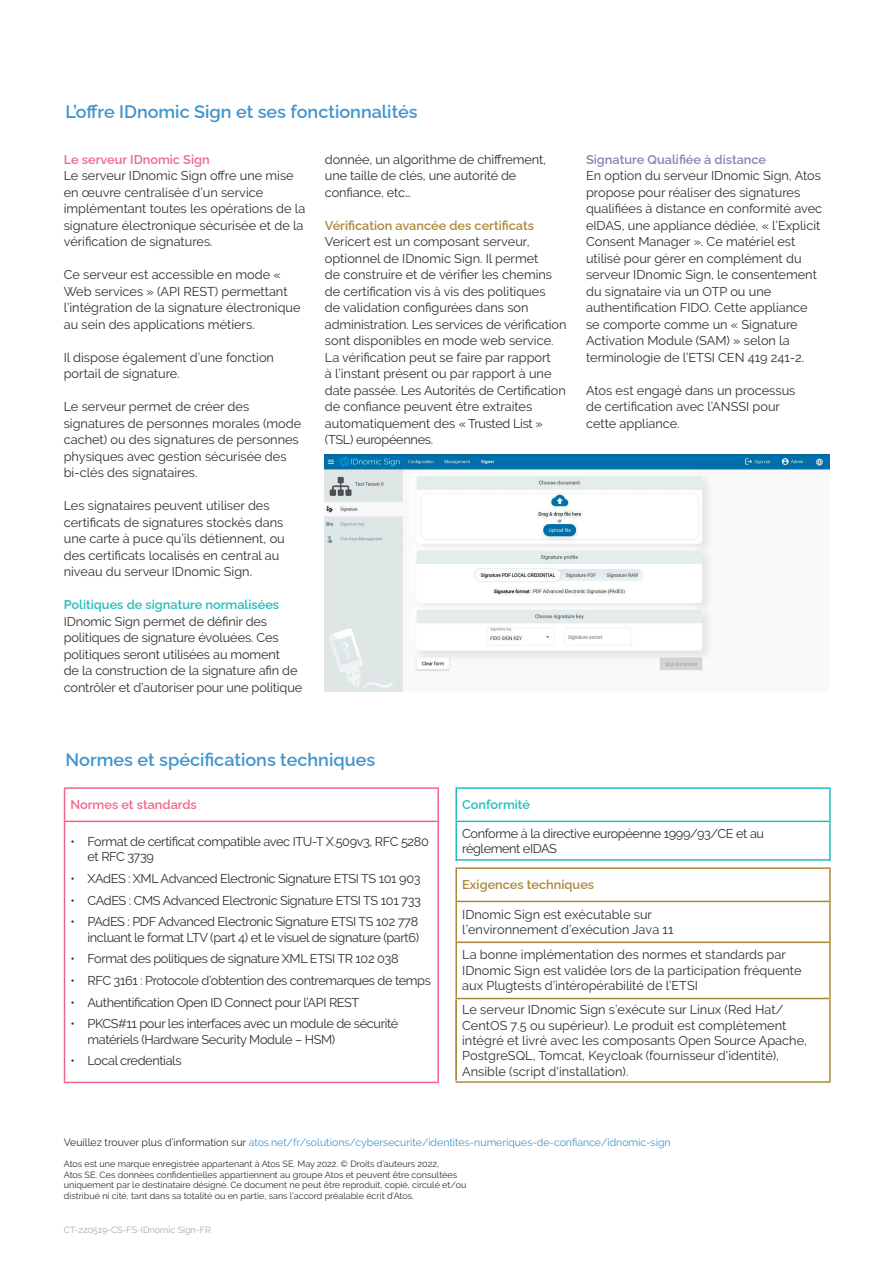
<style>
.page{position:relative;width:893px;height:1263px;background:#fff}
.page>*{position:absolute;margin:0;border:0;box-sizing:border-box;transform-origin:0 0}
.t1{font:100 18px "Raleway";color:#4194d0}
.t2{font:12.75px/16.5px "Raleway";color:#312f30}
.t3{font:12.75px/15.3px "Raleway";letter-spacing:-.03em;color:#312f30}
.t4{font:100 12.75px "Raleway";color:#ab883a}
.t5{font:100 12.75px "Raleway";color:#21bdbd}
.t6{font:100 12.75px "Raleway";color:#f16687}
.t7{font:100 12.75px "Raleway";color:#937bb8}
.t8{font:10.5px "Raleway";color:#4194d0}
.t9{font:9px/10.8px "Raleway";color:#312f30}
.t10{font:9px "Raleway";color:#a8a9ad}
.s1{font-style:inherit}
.s2{color:#312f30}
</style>
<div class="page">
<img style="left:324px;top:454px;width:505px;height:238px">
<hr style="left:64px;top:787px;width:375px;height:2px;background:#f16687">
<hr style="left:64px;top:789px;width:1px;height:31px;background:#f16687">
<hr style="left:437px;top:789px;width:2px;height:31px;background:#f16687">
<hr style="left:64px;top:820px;width:375px;height:2px;background:#f16687">
<hr style="left:64px;top:822px;width:1px;height:260px;background:#f16687">
<hr style="left:437px;top:822px;width:2px;height:260px;background:#f16687">
<hr style="left:64px;top:1082px;width:375px;height:1px;background:#f16687">
<hr style="left:455px;top:787px;width:376px;height:2px;background:#21bdbd">
<hr style="left:455px;top:789px;width:2px;height:32px;background:#21bdbd">
<hr style="left:829px;top:789px;width:2px;height:32px;background:#21bdbd">
<hr style="left:455px;top:821px;width:376px;height:1px;background:#21bdbd">
<hr style="left:455px;top:822px;width:2px;height:39px;background:#21bdbd">
<hr style="left:829px;top:822px;width:2px;height:39px;background:#21bdbd">
<hr style="left:455px;top:859px;width:376px;height:2px;background:#21bdbd">
<hr style="left:455px;top:867px;width:376px;height:2px;background:#ab883a">
<hr style="left:455px;top:869px;width:2px;height:32px;background:#ab883a">
<hr style="left:829px;top:869px;width:2px;height:32px;background:#ab883a">
<hr style="left:455px;top:901px;width:376px;height:1px;background:#ab883a">
<hr style="left:455px;top:902px;width:2px;height:39px;background:#ab883a">
<hr style="left:829px;top:902px;width:2px;height:39px;background:#ab883a">
<hr style="left:455px;top:941px;width:376px;height:2px;background:#ab883a">
<hr style="left:455px;top:943px;width:2px;height:55px;background:#ab883a">
<hr style="left:829px;top:943px;width:2px;height:55px;background:#ab883a">
<hr style="left:455px;top:998px;width:376px;height:1px;background:#ab883a">
<hr style="left:455px;top:999px;width:2px;height:81px;background:#ab883a">
<hr style="left:829px;top:999px;width:2px;height:82px;background:#ab883a">
<hr style="left:455px;top:1081px;width:376px;height:2px;background:#ab883a">
<h1 class="t1" style="left:66px;top:98px;width:354px">L’offre IDnomic Sign et ses fonctionnalités</h1>
<p class="t6" style="left:64px;top:149px;width:147px">Le serveur IDnomic Sign</p>
<p class="t2" style="left:64px;top:168px;width:243px">Le serveur IDnomic Sign offre une mise en œuvre centralisée d’un service implémentant toutes les opérations de la signature électronique sécurisée et de la vérification de signatures.</p>
<p class="t2" style="left:64px;top:267px;width:238px">Ce serveur est accessible en mode « Web services » (API REST) permettant l’intégration de la signature électronique au sein des applications métiers.</p>
<p class="t2" style="left:64px;top:349px;width:212px">Il dispose également d’une fonction portail de signature.</p>
<p class="t2" style="left:64px;top:398px;width:239px">Le serveur permet de créer des signatures de personnes morales (mode cachet) ou des signatures de personnes physiques avec gestion sécurisée des bi-clés des signataires.</p>
<p class="t2" style="left:64px;top:497px;width:223px">Les signataires peuvent utiliser des certificats de signatures stockés dans une carte à puce qu’ils détiennent, ou des certificats localisés en central au niveau du serveur IDnomic Sign.</p>
<p class="t5" style="left:64px;top:595px;width:217px">Politiques de signature normalisées</p>
<p class="t2" style="left:64px;top:613px;width:240px">IDnomic Sign permet de définir des politiques de signature évoluées. Ces politiques seront utilisées au moment<br>de la construction de la signature afin de contrôler et d’autoriser pour une politique</p>
<p class="t2" style="left:325px;top:151px;width:223px">donnée, un algorithme de chiffrement, une taille de clés, une autorité de confiance, etc…</p>
<p class="t4" style="left:325px;top:215px;width:211px">Vérification avancée des certificats</p>
<p class="t2" style="left:325px;top:233px;width:243px">Vericert est un composant serveur, optionnel de IDnomic Sign. Il permet<br>de construire et de vérifier les chemins de certification vis à vis des politiques<br>de validation configurées dans son administration. Les services de vérification sont disponibles en mode web service.<br>La vérification peut se faire par rapport<br>à l’instant présent ou par rapport à une date passée. Les Autorités de Certification de confiance peuvent être extraites automatiquement des « Trusted List » (TSL) européennes.</p>
<p class="t7" style="left:586px;top:149px;width:182px">Signature Qualifiée à distance</p>
<p class="t2" style="left:586px;top:167px;width:238px">En option du serveur IDnomic Sign, Atos propose pour réaliser des signatures qualifiées à distance en conformité avec eIDAS, une appliance dédiée, « l’Explicit Consent Manager ». Ce matériel est utilisé pour gérer en complément du serveur IDnomic Sign, le consentement du signataire via un OTP ou une authentification FIDO. Cette appliance se comporte comme un « Signature Activation Module (SAM) » selon la terminologie de l’ETSI CEN 419 241-2.</p>
<p class="t2" style="left:586px;top:382px;width:211px">Atos est engagé dans un processus de certification avec l’ANSSI pour cette appliance.</p>
<h1 class="t1" style="left:66px;top:746px;width:311px">Normes et spécifications techniques</h1>
<p class="t6" style="left:71px;top:794px;width:128px">Normes et standards</p>
<p class="t3" style="left:88px;top:834px;width:343px;text-indent:-17px">• Format de certificat compatible avec ITU-T X.509v3, RFC 5280 et RFC 3739</p>
<p class="t3" style="left:71px;top:871px;width:352px">• XAdES : XML Advanced Electronic Signature ETSI TS 101 903</p>
<p class="t3" style="left:71px;top:892px;width:352px">• CAdES : CMS Advanced Electronic Signature ETSI TS 101 733</p>
<p class="t3" style="left:71px;top:914px;width:350px;text-align:right">• PAdES : PDF Advanced Electronic Signature ETSI TS 102 778 incluant le format LTV (part 4) et le visuel de signature (part6)</p>
<p class="t3" style="left:71px;top:951px;width:330px">• Format des politiques de signature XML ETSI TR 102 038</p>
<p class="t3" style="left:71px;top:973px;width:362px">• RFC 3161 : Protocole d’obtention des contremarques de temps</p>
<p class="t3" style="left:71px;top:994px;width:290px">• Authentification Open ID Connect pour l’API REST</p>
<p class="t3" style="left:88px;top:1016px;width:312px;text-indent:-17px">• PKCS#11 pour les interfaces avec un module de sécurité matériels (Hardware Security Module – HSM)</p>
<p class="t3" style="left:71px;top:1053px;width:113px">• Local credentials</p>
<p class="t5" style="left:462px;top:794px;width:69px">Conformité</p>
<p class="t3" style="left:462px;top:825px;width:303px">Conforme à la directive européenne 1999/93/CE et au réglement eIDAS</p>
<p class="t4" style="left:462px;top:874px;width:133px">Exigences techniques</p>
<p class="t2" style="left:462px;top:906px;width:213px;line-height:15.3px">IDnomic Sign est exécutable sur l’environnement d’exécution Java <span class="s1">11</span></p>
<p class="t2" style="left:462px;top:947px;width:341px;line-height:15.3px">La bonne implémentation des normes et standards par<br>IDnomic Sign est validée lors de la participation fréquente aux Plugtests d’intéropérabilité de l’ETSI</p>
<p class="t2" style="left:462px;top:1002px;width:346px;line-height:15.3px">Le serveur IDnomic Sign s’exécute sur Linux (Red Hat/ CentOS 7.5 ou supérieur). Le produit est complètement intégré et livré avec les composants Open Source Apache, PostgreSQL, Tomcat, Keycloak (<span class="s1">fournisseur d'identité</span>), Ansible (<span class="s1">script d'installation)</span>.</p>
<p class="t8" style="left:64px;top:1136px;width:608px"><span class="s2">Veuillez trouver plus d’information sur</span> atos.net/fr/solutions/cybersecurite/identites-numeriques-de-confiance/idnomic-sign</p>
<p class="t9" style="left:64px;top:1158px;width:404px">Atos est une marque enregistrée appartenant à Atos SE. May 2022. © Droits d’auteurs 2022,<br>Atos SE. Ces données confidentielles appartiennent au groupe Atos et peuvent être consultées uniquement par le destinataire désigné. Ce document ne peut être reproduit, copié, circulé et/ou distribué ni cité, tant dans sa totalité ou en partie, sans l’accord préalable écrit d’Atos.</p>
<p class="t10" style="left:64px;top:1224px;width:149px">CT-220519-CS-FS-IDnomic Sign-FR</p>
</div>
